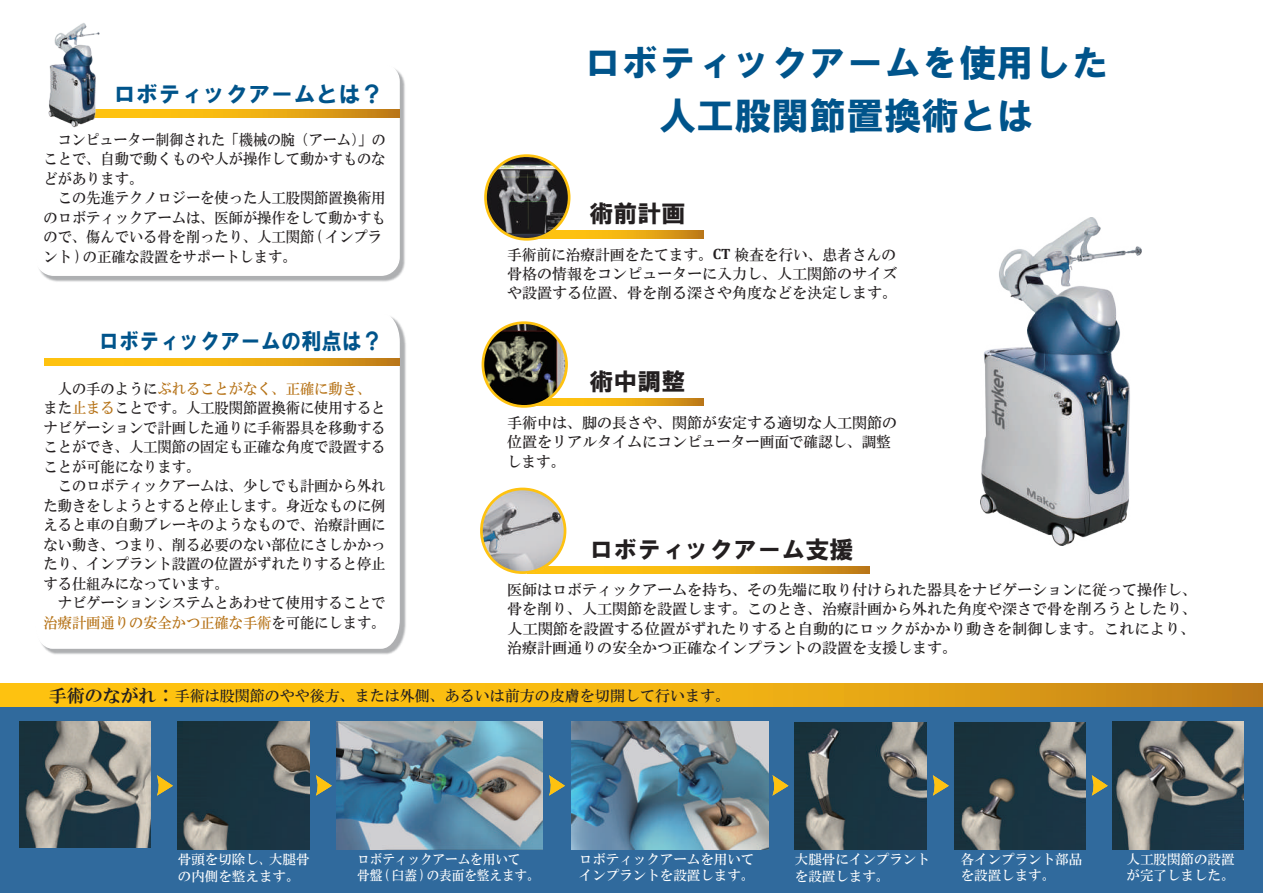
<style>
.page{position:relative;width:1263px;height:893px;background:#fff}
.page>*{position:absolute;margin:0;border:0;box-sizing:border-box;transform-origin:0 0}
.t1{font:37.5px "HGS Soei Kakugothic UB";color:#00548b}
.t2{font:24px "HGS Soei Kakugothic UB";color:#231f20}
.t3{font:22.5px "HGS Soei Kakugothic UB";color:#00548b;scale:.9 1}
.t4{font:22.5px "HGS Soei Kakugothic UB";color:#00548b}
.t5{font:15px/19.5px "HGS Mincho B";color:#231f20;scale:.95 1}
.t6{font:15px/19.5px "HGS Mincho B";color:#231f20;text-align:justify}
.t7{font:15px "HGS Mincho B";color:#231f20;scale:.93 1}
.t8{font:13.5px/16.5px "HGS Mincho B";color:#fff}
.t9{font:13.5px/16.5px "HGS Mincho B";color:#fff;scale:.93 1}
.s1{color:#b67318}
.s2{font-family:"Cambria";font-weight:700}
.s3{font-family:"HGS Mincho E";font-size:18px}
.s4{font-size:18px}
</style>
<div class="page">
<div style="left:0;top:699px;width:1263px;height:194px;background:#306a9d"></div>
<svg style="left:0;top:683px;width:1263px;height:24px;background:#ecae13"></svg>
<img style="left:45px;top:73px;width:360px;height:209px">
<svg style="left:39px;top:69px;width:361px;height:208px"></svg>
<svg style="left:107px;top:110px;width:292px;height:7px;background:#e9ab13"></svg>
<img style="left:45px;top:324px;width:361px;height:331px">
<svg style="left:40px;top:317px;width:360px;height:332px"></svg>
<svg style="left:44px;top:358px;width:355px;height:8px;background:#ecad13"></svg>
<img style="left:39px;top:23px;width:68px;height:120px">
<svg style="left:157px;top:775px;width:16px;height:21px"></svg>
<svg style="left:316px;top:775px;width:16px;height:21px"></svg>
<svg style="left:549px;top:775px;width:16px;height:21px"></svg>
<svg style="left:772px;top:775px;width:16px;height:21px"></svg>
<svg style="left:933px;top:775px;width:16px;height:21px"></svg>
<svg style="left:1092px;top:775px;width:16px;height:21px"></svg>
<img style="left:337px;top:721px;width:206px;height:128px">
<img style="left:572px;top:721px;width:197px;height:128px">
<img style="left:1112px;top:722px;width:132px;height:127px">
<img style="left:19px;top:721px;width:131px;height:126px">
<img style="left:178px;top:722px;width:131px;height:127px">
<img style="left:795px;top:722px;width:131px;height:127px">
<svg style="left:569px;top:231px;width:135px;height:7px"></svg>
<img style="left:486px;top:156px;width:83px;height:83px">
<div style="left:484px;top:154px;width:86px;height:87px;border:3px solid #fec210;border-radius:50%"></div>
<svg style="left:566px;top:398px;width:138px;height:8px"></svg>
<img style="left:483px;top:323px;width:83px;height:83px">
<div style="left:482px;top:321px;width:86px;height:87px;border:3px solid #fec210;border-radius:50%"></div>
<svg style="left:530px;top:566px;width:340px;height:8px;background:#eaab13"></svg>
<img style="left:482px;top:489px;width:83px;height:84px">
<div style="left:480px;top:488px;width:86px;height:86px;border:3px solid #fec210;border-radius:50%"></div>
<img style="left:954px;top:722px;width:131px;height:127px">
<img style="left:980px;top:218px;width:162px;height:327px">
<h3 class="t4" style="left:113px;top:83px;width:271px">ロボティックアームとは？</h3>
<p class="t7" style="left:58px;top:132px;width:354px">コンピューター制御された「機械の腕（アーム）」の</p>
<p class="t5" style="left:44px;top:149px;width:361px">ことで、自動で動くものや人が操作して動かすものなどがあります。<br>　この先進テクノロジーを使った人工股関節置換術用のロボティックアームは、医師が操作をして動かすもので、傷んでいる骨を削ったり、人工関節 ( インプラント ) の正確な設置をサポートします。</p>
<h3 class="t3" style="left:99px;top:329px;width:317px">ロボティックアームの利点は？</h3>
<p class="t5" style="left:44px;top:379px;width:361px">　人の手のように<span class="s1">ぶれることがなく、正確に動き、</span>また<span class="s1">止まる</span>ことです。人工股関節置換術に使用するとナビゲーションで計画した通りに手術器具を移動することができ、人工関節の固定も正確な角度で設置することが可能になります。<br>　このロボティックアームは、少しでも計画から外れた動きをしようとすると停止します。身近なものに例えると車の自動ブレーキのようなもので、治療計画にない動き、つまり、削る必要のない部位にさしかかったり、インプラント設置の位置がずれたりすると停止する仕組みになっています。</p>
<p class="t5" style="left:44px;top:593px;width:361px;text-align:right">ナビゲーションシステムとあわせて使用することで<span class="s1">治療計画通りの安全かつ正確な手術</span>を可能にします。</p>
<h1 class="t1" style="left:584px;top:44px;width:526px">ロボティックアームを使用した</h1>
<h1 class="t1" style="left:659px;top:97px;width:376px">人工股関節置換術とは</h1>
<h2 class="t2" style="left:589px;top:201px;width:97px">術前計画</h2>
<p class="t6" style="left:507px;top:244px;width:392px">手術前に治療計画をたてます。<span class="s2">CT</span> 検査を行い、患者さんの骨格の情報をコンピューターに入力し、人工関節のサイズや設置する位置、骨を削る深さや角度などを決定します。</p>
<h2 class="t2" style="left:589px;top:369px;width:97px">術中調整</h2>
<p class="t6" style="left:507px;top:413px;width:392px;text-align:left">手術中は、脚の長さや、関節が安定する適切な人工関節の位置をリアルタイムにコンピューター画面で確認し、調整します。</p>
<h2 class="t2" style="left:589px;top:537px;width:265px">ロボティックアーム支援</h2>
<p class="t6" style="left:507px;top:579px;width:692px">医師はロボティックアームを持ち、その先端に取り付けられた器具をナビゲーションに従って操作し、骨を削り、人工関節を設置します。このとき、治療計画から外れた角度や深さで骨を削ろうとしたり、人工関節を設置する位置がずれたりすると自動的にロックがかかり動きを制御します。これにより、治療計画通りの安全かつ正確なインプラントの設置を支援します。</p>
<p class="t6" style="left:49px;top:686px;width:683px"><span class="s3">手術のながれ</span><span class="s4">：</span>手術は股関節のやや後方、または外側、あるいは前方の皮膚を切開して行います。</p>
<p class="t8" style="left:178px;top:851px;width:133px">骨頭を切除し、大腿骨の内側を整えます。</p>
<p class="t8" style="left:579px;top:851px;width:177px">ロボティックアームを用いてインプラントを設置します。</p>
<p class="t8" style="left:961px;top:851px;width:123px">各インプラント部品を設置します。</p>
<p class="t8" style="left:1126px;top:851px;width:109px">人工股関節の設置が完了しました。</p>
<p class="t9" style="left:357px;top:851px;width:198px">ロボティックアームを用いて<br>骨盤 ( 臼蓋 ) の表面を整えます。</p>
<p class="t8" style="left:795px;top:851px;width:136px">大腿骨にインプラントを設置します。</p>
</div>
